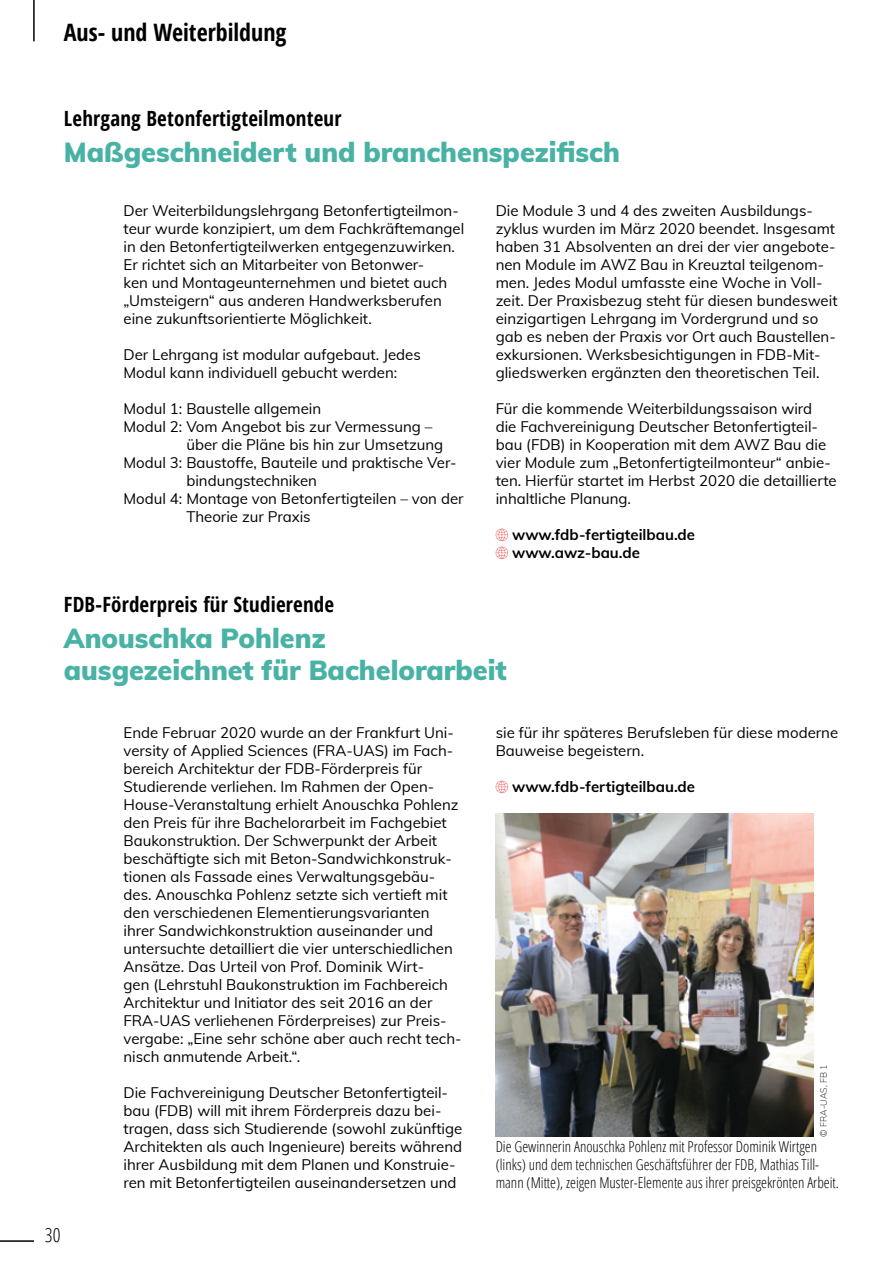
<style>
.page{position:relative;width:893px;height:1263px;background:#fff}
.page>*{position:absolute;margin:0;border:0;box-sizing:border-box;transform-origin:0 0}
.t1{font:900 27px/32.4px "Muli";color:#48b2a5}
.t2{font:700 condensed 24px "Open Sans";color:#000}
.t3{font:700 condensed 21px "Open Sans";letter-spacing:.01em;color:#000}
.t4{font:300 condensed 19.5px "Open Sans";color:#000}
.t5{font:15px/18px "Muli";color:#000}
.t6{font:300 condensed 15px/18px "Open Sans";color:#000}
.t7{font:700 15px/18px "Muli";color:#000}
.t8{font:200 9px "Muli";letter-spacing:-.005em;color:#000}
</style>
<div class="page">
<svg style="left:496px;top:529px;width:12px;height:12px"></svg>
<svg style="left:496px;top:547px;width:12px;height:12px"></svg>
<svg style="left:496px;top:781px;width:12px;height:12px"></svg>
<img style="left:496px;top:814px;width:317px;height:322px">
<hr style="left:0;top:1240px;width:34px;height:2px;background:#000">
<hr style="left:33px;top:0;width:2px;height:41px;background:#000">
<h2 class="t2" style="left:64px;top:16px;width:224px">Aus- und Weiterbildung</h2>
<h3 class="t3" style="left:64px;top:104px;width:279px">Lehrgang Betonfertigteilmonteur</h3>
<h1 class="t1" style="left:64px;top:135px;width:557px">Maßgeschneidert und branchenspezifisch</h1>
<p class="t5" style="left:124px;top:201px;width:342px">Der Weiterbildungslehrgang Betonfertigteilmon&shy;teur wurde konzipiert, um dem Fachkräftemangel in den Betonfertigteilwerken entgegenzuwirken.<br>Er richtet sich an Mitarbeiter von Betonwer-<br>ken und Montageunternehmen und bietet auch „Umsteigern“ aus anderen Handwerksberufen eine zukunftsorientierte Möglichkeit.</p>
<p class="t5" style="left:124px;top:345px;width:299px">Der Lehrgang ist modular aufgebaut. Jedes<br>Modul kann individuell gebucht werden:</p>
<p class="t5" style="left:124px;top:399px;width:199px">Modul 1: Baustelle allgemein</p>
<p class="t5" style="left:124px;top:417px;width:310px">Modul 2: Vom Angebot bis zur Vermessung –</p>
<p class="t5" style="left:186px;top:435px;width:258px">über die Pläne bis hin zur Umsetzung</p>
<p class="t5" style="left:124px;top:453px;width:335px">Modul 3: Baustoffe, Bauteile und praktische Ver-</p>
<p class="t5" style="left:186px;top:471px;width:132px">bindungstechniken</p>
<p class="t5" style="left:124px;top:489px;width:342px">Modul 4: Montage von Betonfertigteilen – von der</p>
<p class="t5" style="left:186px;top:507px;width:126px">Theorie zur Praxis</p>
<p class="t5" style="left:496px;top:201px;width:343px">Die Module 3 und 4 des zweiten Ausbildungs&shy;zyklus wurden im März 2020 beendet. Insgesamt haben 31 Absolventen an drei der vier angebote&shy;nen Module im AWZ Bau in Kreuztal teilgenom&shy;men. Jedes Modul umfasste eine Woche in Voll&shy;zeit. Der Praxisbezug steht für diesen bundesweit einzigartigen Lehrgang im Vordergrund und so gab es neben der Praxis vor Ort auch Baustellen&shy;exkursionen. Werksbesichtigungen in FDB-Mit&shy;gliedswerken ergänzten den theoretischen Teil.</p>
<p class="t5" style="left:496px;top:399px;width:343px">Für die kommende Weiterbildungssaison wird<br>die Fachvereinigung Deutscher Betonfertigteil&shy;bau (FDB) in Kooperation mit dem AWZ Bau die vier Module zum „Betonfertigteilmonteur“ anbie&shy;ten. Hierfür startet im Herbst 2020 die detaillierte inhaltliche Planung.</p>
<p class="t7" style="left:512px;top:525px;width:184px">www.fdb-fertigteilbau.de www.awz-bau.de</p>
<h3 class="t3" style="left:64px;top:590px;width:272px">FDB-Förderpreis für Studierende</h3>
<h1 class="t1" style="left:64px;top:621px;width:444px">Anouschka Pohlenz ausgezeichnet für Bachelorarbeit</h1>
<h3 class="t4" style="left:45px;top:1221px;width:17px">30</h3>
<p class="t5" style="left:124px;top:723px;width:340px">Ende Februar 2020 wurde an der Frankfurt Uni&shy;versity of Applied Sciences (FRA-UAS) im Fach&shy;bereich Architektur der FDB-Förderpreis für Studierende verliehen. Im Rahmen der Open-House-Veranstaltung erhielt Anouschka Pohlenz den Preis für ihre Bachelorarbeit im Fachgebiet Baukonstruktion. Der Schwerpunkt der Arbeit beschäftigte sich mit Beton-Sandwichkonstruk&shy;tionen als Fassade eines Verwaltungsgebäu&shy;des. Anouschka Pohlenz setzte sich vertieft mit den verschiedenen Elementierungsvarianten ihrer Sandwichkonstruktion auseinander und untersuchte detailliert die vier unterschiedlichen Ansätze. Das Urteil von Prof. Dominik Wirt-<br>gen (Lehrstuhl Baukonstruktion im Fachbereich Architektur und Initiator des seit 2016 an der FRA-UAS verliehenen Förderpreises) zur Preis&shy;vergabe: „Eine sehr schöne aber auch recht tech&shy;nisch anmutende Arbeit.“.</p>
<p class="t5" style="left:124px;top:1083px;width:340px">Die Fachvereinigung Deutscher Betonfertigteil&shy;bau (FDB) will mit ihrem Förderpreis dazu bei&shy;tragen, dass sich Studierende (sowohl zukünftige Architekten als auch Ingenieure) bereits während ihrer Ausbildung mit dem Planen und Konstruie&shy;ren mit Betonfertigteilen auseinandersetzen und</p>
<p class="t5" style="left:496px;top:723px;width:344px">sie für ihr späteres Berufsleben für diese moderne<br>Bauweise begeistern.</p>
<p class="t7" style="left:512px;top:777px;width:184px">www.fdb-fertigteilbau.de</p>
<p class="t8" style="left:817px;top:1136px;width:74px;rotate:-90deg">© FRA-UAS, FB 1</p>
<p class="t6" style="left:496px;top:1137px;width:345px">Die Gewinnerin Anouschka Pohlenz mit Professor Dominik Wirtgen (links) und dem technischen Geschäftsführer der FDB, Mathias Till&shy;mann (Mitte), zeigen Muster-Elemente aus ihrer preisgekrönten Arbeit.</p>
</div>
